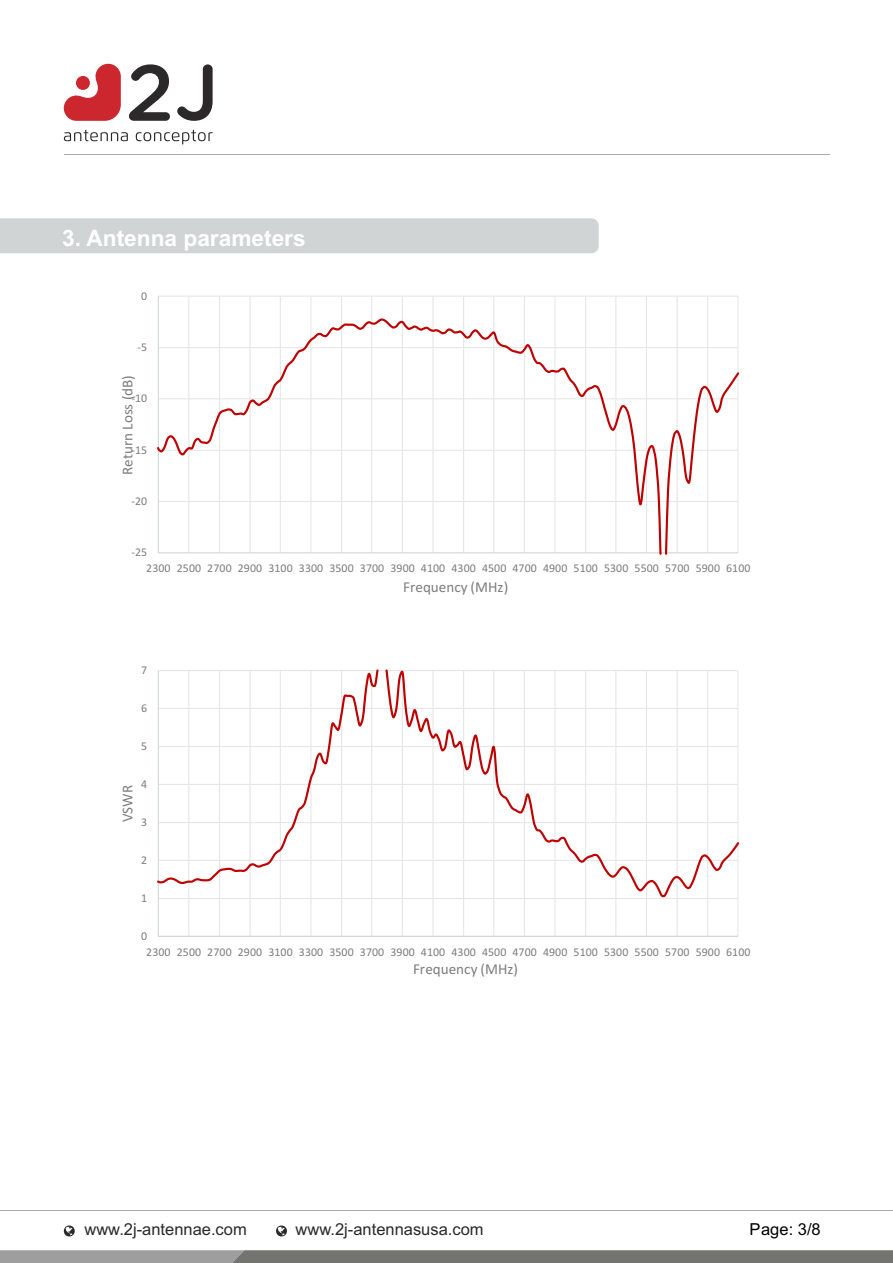
<style>
.page{position:relative;width:893px;height:1263px;background:#fff}
.page>*{position:absolute;margin:0;border:0;box-sizing:border-box;transform-origin:0 0}
.t1{font:700 22.65px "Arial";color:#fff}
.t2{font:16.5px "Arial";color:#2b2929}
.t3{font:16.5px "Arial";color:#000}
.t4{font:15.15px "Calibri";color:#7d7d7d}
.t5{font:11.85px "Calibri";letter-spacing:.01em;color:#7d7d7d}
</style>
<div class="page">
<hr style="left:158px;top:296px;width:580px;height:1px;background:#e6e6e6">
<hr style="left:188px;top:296px;width:1px;height:257px;background:#e6e6e6">
<hr style="left:219px;top:296px;width:1px;height:257px;background:#e6e6e6">
<hr style="left:250px;top:296px;width:1px;height:257px;background:#e6e6e6">
<hr style="left:280px;top:296px;width:1px;height:257px;background:#e6e6e6">
<hr style="left:310px;top:296px;width:1px;height:257px;background:#e6e6e6">
<hr style="left:341px;top:296px;width:1px;height:257px;background:#e6e6e6">
<hr style="left:371px;top:296px;width:1px;height:257px;background:#e6e6e6">
<hr style="left:402px;top:296px;width:1px;height:257px;background:#e6e6e6">
<hr style="left:432px;top:296px;width:1px;height:257px;background:#e6e6e6">
<hr style="left:463px;top:296px;width:1px;height:257px;background:#e6e6e6">
<hr style="left:493px;top:296px;width:1px;height:257px;background:#e6e6e6">
<hr style="left:524px;top:296px;width:1px;height:257px;background:#e6e6e6">
<hr style="left:554px;top:296px;width:2px;height:257px;background:#e6e6e6">
<hr style="left:585px;top:296px;width:1px;height:257px;background:#e6e6e6">
<hr style="left:615px;top:296px;width:1px;height:257px;background:#e6e6e6">
<hr style="left:646px;top:296px;width:1px;height:257px;background:#e6e6e6">
<hr style="left:676px;top:296px;width:2px;height:257px;background:#e6e6e6">
<hr style="left:707px;top:296px;width:1px;height:257px;background:#e6e6e6">
<hr style="left:737px;top:296px;width:1px;height:257px;background:#e6e6e6">
<hr style="left:158px;top:296px;width:1px;height:257px;background:#d1d4d4">
<svg style="left:157px;top:317px;width:583px;height:238px"></svg>
<hr style="left:188px;top:671px;width:1px;height:265px;background:#e6e6e6">
<hr style="left:219px;top:671px;width:1px;height:265px;background:#e6e6e6">
<hr style="left:250px;top:671px;width:1px;height:265px;background:#e6e6e6">
<hr style="left:280px;top:671px;width:1px;height:265px;background:#e6e6e6">
<hr style="left:310px;top:671px;width:1px;height:265px;background:#e6e6e6">
<hr style="left:341px;top:671px;width:1px;height:265px;background:#e6e6e6">
<hr style="left:371px;top:671px;width:1px;height:265px;background:#e6e6e6">
<hr style="left:402px;top:671px;width:1px;height:265px;background:#e6e6e6">
<hr style="left:432px;top:671px;width:1px;height:265px;background:#e6e6e6">
<hr style="left:463px;top:671px;width:1px;height:265px;background:#e6e6e6">
<hr style="left:493px;top:671px;width:1px;height:265px;background:#e6e6e6">
<hr style="left:524px;top:671px;width:1px;height:265px;background:#e6e6e6">
<hr style="left:554px;top:671px;width:2px;height:265px;background:#e6e6e6">
<hr style="left:585px;top:671px;width:1px;height:265px;background:#e6e6e6">
<hr style="left:615px;top:671px;width:1px;height:265px;background:#e6e6e6">
<hr style="left:646px;top:671px;width:1px;height:265px;background:#e6e6e6">
<hr style="left:676px;top:671px;width:2px;height:265px;background:#e6e6e6">
<hr style="left:707px;top:671px;width:1px;height:265px;background:#e6e6e6">
<hr style="left:737px;top:671px;width:1px;height:265px;background:#e6e6e6">
<hr style="left:158px;top:671px;width:1px;height:265px;background:#d1d4d4">
<hr style="left:158px;top:936px;width:580px;height:1px;background:#d1d4d4">
<svg style="left:157px;top:669px;width:583px;height:231px"></svg>
<svg style="left:0;top:1250px;width:893px;height:13px;background:#80807e"></svg>
<hr style="left:0;top:1210px;width:893px;height:1px;background:#a8a8a8">
<svg style="left:63px;top:1225px;width:12px;height:11px"></svg>
<svg style="left:276px;top:1225px;width:11px;height:11px"></svg>
<svg style="left:64px;top:130px;width:64px;height:11px"></svg>
<svg style="left:136px;top:130px;width:77px;height:14px"></svg>
<svg style="left:129px;top:64px;width:41px;height:57px"></svg>
<svg style="left:177px;top:64px;width:36px;height:57px"></svg>
<svg style="left:64px;top:64px;width:57px;height:57px"></svg>
<div style="left:76px;top:76px;width:14px;height:14px;background:#cc262e;border-radius:50%"></div>
<hr style="left:64px;top:154px;width:765px;height:1px;background:#a8a8a8">
<div style="left:0;top:218px;width:599px;height:35px;background:#d1d4d4"></div>
<h1 class="t1" style="left:62px;top:230px;width:245px">3. Antenna parameters</h1>
<p class="t5" style="left:141px;top:291px;width:8px">0</p>
<p class="t5" style="left:138px;top:342px;width:11px">-5</p>
<p class="t4" style="left:121px;top:475px;width:101px;rotate:-90deg">Return Loss (dB)</p>
<p class="t5" style="left:131px;top:393px;width:17px">-10</p>
<p class="t5" style="left:131px;top:445px;width:17px">-15</p>
<p class="t5" style="left:131px;top:496px;width:17px">-20</p>
<p class="t5" style="left:131px;top:547px;width:17px">-25</p>
<p class="t5" style="left:146px;top:563px;width:606px">2300 2500 2700 2900 3100 3300 3500 3700 3900 4100 4300 4500 4700 4900 5100 5300 5500 5700 5900 6100</p>
<p class="t4" style="left:403px;top:580px;width:107px">Frequency (MHz)</p>
<p class="t5" style="left:141px;top:665px;width:8px">7</p>
<p class="t5" style="left:141px;top:703px;width:8px">6</p>
<p class="t5" style="left:141px;top:741px;width:8px">5</p>
<p class="t4" style="left:121px;top:822px;width:38px;rotate:-90deg">VSWR</p>
<p class="t5" style="left:141px;top:779px;width:8px">4</p>
<p class="t5" style="left:141px;top:817px;width:8px">3</p>
<p class="t5" style="left:141px;top:855px;width:8px">2</p>
<p class="t5" style="left:141px;top:893px;width:8px">1</p>
<p class="t5" style="left:141px;top:931px;width:8px">0</p>
<p class="t5" style="left:146px;top:947px;width:606px">2300 2500 2700 2900 3100 3300 3500 3700 3900 4100 4300 4500 4700 4900 5100 5300 5500 5700 5900 6100</p>
<p class="t4" style="left:413px;top:963px;width:107px">Frequency (MHz)</p>
<h2 class="t2" style="left:84px;top:1223px;width:164px">www.2j-antennae.com</h2>
<h2 class="t2" style="left:296px;top:1223px;width:189px">www.2j-antennasusa.com</h2>
<h2 class="t3" style="left:749px;top:1223px;width:73px">Page: 3/8</h2>
</div>
